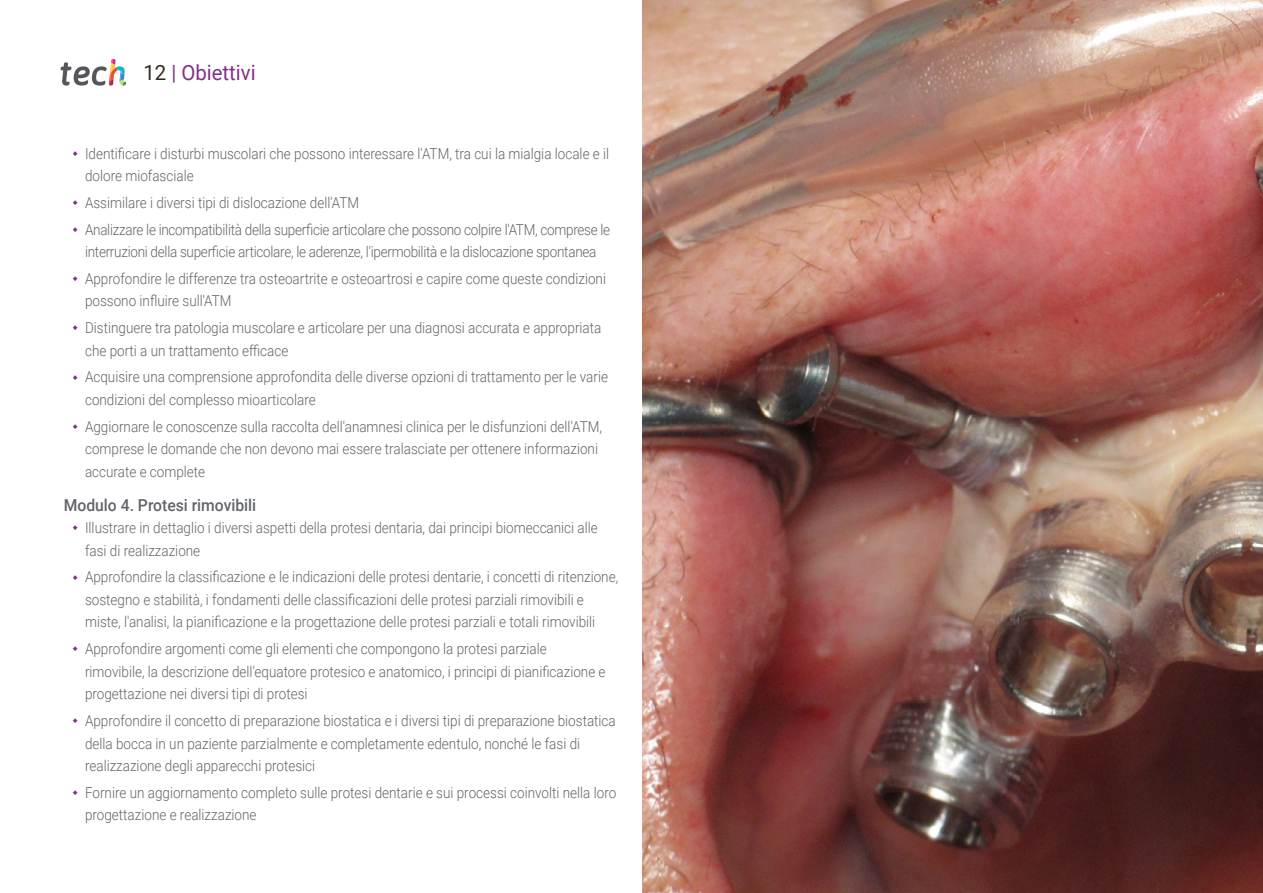
<style>
.page{position:relative;width:1263px;height:893px;background:#fff}
.page>*{position:absolute;margin:0;border:0;box-sizing:border-box;transform-origin:0 0}
.t1{font:21px "Roboto";color:#813089}
.t2{font:500 16.5px "Roboto";color:#61646a;scale:.95 1}
.t3{font:300 15px/22.5px "Roboto";color:#61646a;scale:.9 1}
.t4{font:300 15px/26.7px "Roboto";letter-spacing:-.02em;color:#61646a;scale:.9 1}
.s1{color:#312e20}
</style>
<div class="page">
<img style="left:642px;top:0;width:621px;height:893px">
<svg style="left:61px;top:59px;width:65px;height:27px"></svg>
<h1 class="t1" style="left:144px;top:57px;width:114px"><span class="s1">12</span> | Obiettivi</h1>
<p class="t3" style="left:85px;top:141px;width:584px">Identificare i disturbi muscolari che possono interessare l'ATM, tra cui la mialgia locale e il dolore miofasciale</p>
<p class="t4" style="left:85px;top:189px;width:585px">Assimilare i diversi tipi di dislocazione dell'ATM<br>Analizzare le incompatibilità della superficie articolare che possono colpire l'ATM, comprese le</p>
<p class="t4" style="left:85px;top:238px;width:580px">interruzioni della superficie articolare, le aderenze, l'ipermobilità e la dislocazione spontanea<br>Approfondire le differenze tra osteoartrite e osteoartrosi e capire come queste condizioni</p>
<p class="t3" style="left:85px;top:287px;width:575px;line-height:26.7px">possono influire sull'ATM<br>Distinguere tra patologia muscolare e articolare per una diagnosi accurata e appropriata</p>
<p class="t3" style="left:85px;top:336px;width:583px;line-height:26.7px">che porti a un trattamento efficace<br>Acquisire una comprensione approfondita delle diverse opzioni di trattamento per le varie</p>
<p class="t3" style="left:85px;top:386px;width:576px;line-height:26.7px">condizioni del complesso mioarticolare<br>Aggiornare le conoscenze sulla raccolta dell'anamnesi clinica per le disfunzioni dell'ATM,</p>
<p class="t3" style="left:85px;top:437px;width:571px">comprese le domande che non devono mai essere tralasciate per ottenere informazioni accurate e complete</p>
<p class="t2" style="left:64px;top:493px;width:204px">Modulo 4. Protesi rimovibili</p>
<p class="t3" style="left:85px;top:516px;width:571px">Illustrare in dettaglio i diversi aspetti della protesi dentaria, dai principi biomeccanici alle fasi di realizzazione</p>
<p class="t3" style="left:85px;top:565px;width:594px">Approfondire la classificazione e le indicazioni delle protesi dentarie, i concetti di ritenzione, sostegno e stabilità, i fondamenti delle classificazioni delle protesi parziali rimovibili e miste, l'analisi, la pianificazione e la progettazione delle protesi parziali e totali rimovibili</p>
<p class="t3" style="left:85px;top:637px;width:580px">Approfondire argomenti come gli elementi che compongono la protesi parziale rimovibile, la descrizione dell'equatore protesico e anatomico, i principi di pianificazione e progettazione nei diversi tipi di protesi</p>
<p class="t3" style="left:85px;top:709px;width:591px">Approfondire il concetto di preparazione biostatica e i diversi tipi di preparazione biostatica della bocca in un paziente parzialmente e completamente edentulo, nonché le fasi di realizzazione degli apparecchi protesici</p>
<p class="t3" style="left:85px;top:781px;width:592px">Fornire un aggiornamento completo sulle protesi dentarie e sui processi coinvolti nella loro progettazione e realizzazione</p>
</div>
